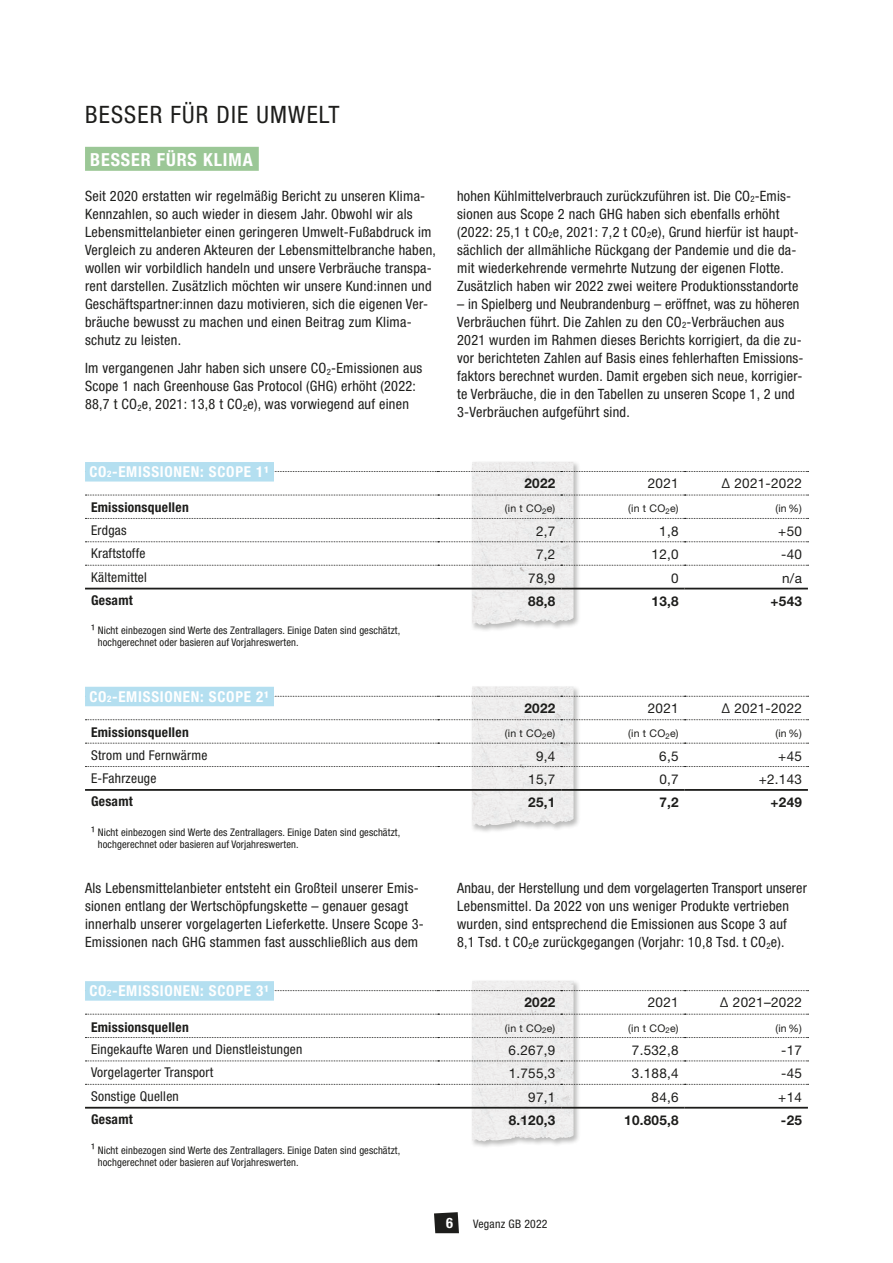
<style>
.page{position:relative;width:893px;height:1263px;background:#fff}
.page>*{position:absolute;margin:0;border:0;box-sizing:border-box;transform-origin:0 0}
.t1{font:condensed 24px "Helvetica Neue LT Std";letter-spacing:.05em;color:#1d1d1b}
.t2{font:700 condensed 18px "Helvetica Neue LT Std";letter-spacing:.05em;color:#fff}
.t3{font:700 condensed 15px "Helvetica Neue LT Std";letter-spacing:.05em;color:#fff}
.t4{font:700 condensed 14.4px "Helvetica Neue LT Std";color:#fff}
.t5{font:condensed 14.25px/18px "Helvetica Neue LT Std";letter-spacing:.02em;color:#1d1d1b}
.t6{font:13.5px "Helvetica Neue LT Std";letter-spacing:.02em;color:#1d1d1b}
.t7{font:condensed 13.5px "Helvetica Neue LT Std";letter-spacing:.02em;color:#1d1d1b}
.t8{font:700 condensed 13.5px "Helvetica Neue LT Std";letter-spacing:.02em;color:#1d1d1b}
.t9{font:700 13.5px "Helvetica Neue LT Std";letter-spacing:.02em;color:#1d1d1b}
.t10{font:condensed 11.7px "Helvetica Neue LT Std";letter-spacing:.02em;color:#1d1d1b}
.t11{font:condensed 10.5px/12px "Helvetica Neue LT Std";letter-spacing:.01em;color:#1d1d1b}
.t12{font:10.5px "Helvetica Neue LT Std";letter-spacing:.02em;color:#1d1d1b}
.s1{font-size:9px}
.s2{font-size:13.5px}
</style>
<div class="page">
<div style="left:85px;top:147px;width:174px;height:24px;background:#9bc796"></div>
<div style="left:470px;top:460px;width:111px;height:172px;background:#1d1d1b;opacity:.3"></div>
<img style="left:472px;top:462px;width:101px;height:164px">
<svg style="left:85px;top:495px;width:723px;height:1px"></svg>
<svg style="left:85px;top:518px;width:723px;height:1px"></svg>
<svg style="left:85px;top:541px;width:723px;height:1px"></svg>
<svg style="left:85px;top:565px;width:723px;height:1px"></svg>
<hr style="left:85px;top:588px;width:353px;height:1px;background:#1d1d1b">
<hr style="left:438px;top:588px;width:123px;height:1px;background:#1d1d1b">
<hr style="left:561px;top:588px;width:124px;height:1px;background:#1d1d1b">
<hr style="left:685px;top:588px;width:123px;height:1px;background:#1d1d1b">
<svg style="left:274px;top:471px;width:534px;height:1px"></svg>
<div style="left:85px;top:462px;width:189px;height:19px;background:#b4dff0"></div>
<div style="left:470px;top:685px;width:111px;height:149px;background:#1d1d1b;opacity:.3"></div>
<img style="left:472px;top:686px;width:101px;height:141px">
<svg style="left:85px;top:719px;width:723px;height:1px"></svg>
<svg style="left:85px;top:743px;width:723px;height:1px"></svg>
<svg style="left:85px;top:766px;width:723px;height:1px"></svg>
<hr style="left:85px;top:789px;width:353px;height:2px;background:#1d1d1b">
<hr style="left:438px;top:789px;width:123px;height:2px;background:#1d1d1b">
<hr style="left:561px;top:789px;width:124px;height:2px;background:#1d1d1b">
<hr style="left:685px;top:789px;width:123px;height:2px;background:#1d1d1b">
<svg style="left:274px;top:696px;width:534px;height:1px"></svg>
<div style="left:85px;top:687px;width:189px;height:19px;background:#b4dff0"></div>
<div style="left:470px;top:979px;width:111px;height:170px;background:#1d1d1b;opacity:.3"></div>
<img style="left:472px;top:981px;width:101px;height:161px">
<svg style="left:85px;top:1014px;width:723px;height:1px"></svg>
<svg style="left:85px;top:1037px;width:723px;height:1px"></svg>
<svg style="left:85px;top:1060px;width:723px;height:1px"></svg>
<svg style="left:85px;top:1084px;width:723px;height:1px"></svg>
<hr style="left:85px;top:1107px;width:353px;height:1px;background:#1d1d1b">
<hr style="left:438px;top:1107px;width:123px;height:1px;background:#1d1d1b">
<hr style="left:561px;top:1107px;width:124px;height:1px;background:#1d1d1b">
<hr style="left:685px;top:1107px;width:123px;height:1px;background:#1d1d1b">
<svg style="left:274px;top:990px;width:534px;height:1px"></svg>
<div style="left:85px;top:981px;width:189px;height:20px;background:#b4dff0"></div>
<svg style="left:434px;top:1212px;width:25px;height:21px"></svg>
<h1 class="t1" style="left:85px;top:101px;width:256px">BESSER FÜR DIE UMWELT</h1>
<p class="t2" style="left:90px;top:148px;width:164px">BESSER FÜRS KLIMA</p>
<p class="t5" style="left:85px;top:187px;width:352px">Seit 2020 erstatten wir regelmäßig Bericht zu unseren Klima-Kennzahlen, so auch wieder in diesem Jahr. Obwohl wir als Lebensmittelanbieter einen geringeren Umwelt-Fußabdruck im Vergleich zu anderen Akteuren der Lebensmittelbranche haben, wollen wir vorbildlich handeln und unsere Verbräuche transpa&shy;rent darstellen. Zusätzlich möchten wir unsere Kund:innen und Geschäftspartner:innen dazu motivieren, sich die eigenen Ver&shy;bräuche bewusst zu machen und einen Beitrag zum Klima&shy;schutz zu leisten.</p>
<p class="t5" style="left:85px;top:359px;width:339px">Im vergangenen Jahr haben sich unsere CO<sub>2</sub>-Emissionen aus<br>Scope 1 nach Greenhouse Gas Protocol (GHG) erhöht (2022:<br>88,7 t CO<sub>2</sub>e, 2021: 13,8 t CO<sub>2</sub>e), was vorwiegend auf einen</p>
<p class="t3" style="left:89px;top:463px;width:181px">CO<span class="s1">2</span>-EMISSIONEN: SCOPE 1¹</p>
<p class="t5" style="left:457px;top:187px;width:343px">hohen Kühlmittelverbrauch zurückzuführen ist. Die CO<sub>2</sub>-Emis&shy;sionen aus Scope 2 nach GHG haben sich ebenfalls erhöht (2022: 25,1 t CO<sub>2</sub>e, 2021: 7,2 t CO<sub>2</sub>e), Grund hierfür ist haupt&shy;sächlich der allmähliche Rückgang der Pandemie und die da&shy;mit wiederkehrende vermehrte Nutzung der eigenen Flotte.<br>Zusätzlich haben wir 2022 zwei weitere Produktionsstandorte</p>
<p class="t5" style="left:457px;top:295px;width:348px">– in Spielberg und Neubrandenburg – eröffnet, was zu höheren Verbräuchen führt. Die Zahlen zu den CO<sub>2</sub>-Verbräuchen aus 2021 wurden im Rahmen dieses Berichts korrigiert, da die zu&shy;vor berichteten Zahlen auf Basis eines fehlerhaften Emissions&shy;faktors berechnet wurden. Damit ergeben sich neue, korrigier&shy;te Verbräuche, die in den Tabellen zu unseren Scope 1, 2 und 3-Verbräuchen aufgeführt sind.</p>
<p class="t9" style="left:524px;top:475px;width:32px">2022</p>
<p class="t6" style="left:648px;top:475px;width:32px">2021</p>
<p class="t6" style="left:721px;top:475px;width:82px">Δ 2021-2022</p>
<p class="t8" style="left:91px;top:499px;width:99px">Emissionsquellen</p>
<p class="t12" style="left:505px;top:502px;width:52px">(in t CO<sub>2</sub>e)</p>
<p class="t12" style="left:628px;top:502px;width:52px">(in t CO<sub>2</sub>e)</p>
<p class="t12" style="left:775px;top:502px;width:28px">(in%)</p>
<p class="t7" style="left:91px;top:522px;width:37px">Erdgas</p>
<p class="t6" style="left:536px;top:523px;width:21px">2,7</p>
<p class="t6" style="left:659px;top:523px;width:21px">1,8</p>
<p class="t6" style="left:778px;top:523px;width:25px">+50</p>
<p class="t7" style="left:91px;top:546px;width:56px">Kraftstoffe</p>
<p class="t6" style="left:536px;top:546px;width:21px">7,2</p>
<p class="t6" style="left:652px;top:546px;width:29px">12,0</p>
<p class="t6" style="left:781px;top:546px;width:22px">-40</p>
<p class="t7" style="left:91px;top:569px;width:57px">Kältemittel</p>
<p class="t6" style="left:528px;top:570px;width:29px">78,9</p>
<p class="t6" style="left:671px;top:570px;width:9px">0</p>
<p class="t6" style="left:782px;top:570px;width:21px">n/a</p>
<p class="t8" style="left:91px;top:592px;width:43px">Gesamt</p>
<p class="t9" style="left:528px;top:593px;width:29px">88,8</p>
<p class="t9" style="left:652px;top:593px;width:29px">13,8</p>
<p class="t9" style="left:770px;top:593px;width:33px">+543</p>
<p class="t11" style="left:98px;top:625px;width:304px;text-indent:-7px"><span class="s2">¹</span> Nicht einbezogen sind Werte des Zentrallagers. Einige Daten sind geschätzt, hochgerechnet oder basieren auf Vorjahreswerten.</p>
<p class="t3" style="left:89px;top:687px;width:181px">CO<span class="s1">2</span>-EMISSIONEN: SCOPE 2¹</p>
<p class="t9" style="left:524px;top:699px;width:32px">2022</p>
<p class="t6" style="left:648px;top:700px;width:32px">2021</p>
<p class="t6" style="left:721px;top:700px;width:82px">Δ 2021-2022</p>
<p class="t8" style="left:91px;top:724px;width:99px">Emissionsquellen</p>
<p class="t12" style="left:505px;top:727px;width:52px">(in t CO<sub>2</sub>e)</p>
<p class="t12" style="left:628px;top:727px;width:52px">(in t CO<sub>2</sub>e)</p>
<p class="t12" style="left:775px;top:727px;width:28px">(in%)</p>
<p class="t7" style="left:91px;top:747px;width:118px">Strom und Fernwärme</p>
<p class="t6" style="left:536px;top:748px;width:21px">9,4</p>
<p class="t6" style="left:659px;top:748px;width:21px">6,5</p>
<p class="t6" style="left:778px;top:748px;width:25px">+45</p>
<p class="t7" style="left:91px;top:770px;width:67px">E-Fahrzeuge</p>
<p class="t6" style="left:528px;top:771px;width:29px">15,7</p>
<p class="t6" style="left:659px;top:771px;width:21px">0,7</p>
<p class="t6" style="left:759px;top:771px;width:45px">+2.143</p>
<p class="t8" style="left:91px;top:793px;width:43px">Gesamt</p>
<p class="t9" style="left:528px;top:794px;width:29px">25,1</p>
<p class="t9" style="left:659px;top:794px;width:21px">7,2</p>
<p class="t9" style="left:770px;top:794px;width:33px">+249</p>
<p class="t11" style="left:98px;top:826px;width:304px;text-indent:-7px"><span class="s2">¹</span> Nicht einbezogen sind Werte des Zentrallagers. Einige Daten sind geschätzt, hochgerechnet oder basieren auf Vorjahreswerten.</p>
<p class="t5" style="left:85px;top:879px;width:340px">Als Lebensmittelanbieter entsteht ein Großteil unserer Emis&shy;sionen entlang der Wertschöpfungskette – genauer gesagt innerhalb unserer vorgelagerten Lieferkette. Unsere Scope 3- Emissionen nach GHG stammen fast ausschließlich aus dem</p>
<p class="t5" style="left:457px;top:879px;width:351px">Anbau, der Herstellung und dem vorgelagerten Transport unserer Lebensmittel. Da 2022 von uns weniger Produkte vertrieben wurden, sind entsprechend die Emissionen aus Scope 3 auf 8,1 Tsd. t CO<sub>2</sub>e zurückgegangen (Vorjahr: 10,8 Tsd. t CO<sub>2</sub>e).</p>
<p class="t3" style="left:89px;top:982px;width:181px">CO<span class="s1">2</span>-EMISSIONEN: SCOPE 3¹</p>
<p class="t9" style="left:524px;top:994px;width:32px">2022</p>
<p class="t6" style="left:648px;top:994px;width:32px">2021</p>
<p class="t6" style="left:720px;top:994px;width:83px">Δ 2021–2022</p>
<p class="t8" style="left:91px;top:1018px;width:99px">Emissionsquellen</p>
<p class="t12" style="left:505px;top:1021px;width:52px">(in t CO<sub>2</sub>e)</p>
<p class="t12" style="left:628px;top:1021px;width:52px">(in t CO<sub>2</sub>e)</p>
<p class="t12" style="left:775px;top:1021px;width:28px">(in%)</p>
<p class="t7" style="left:91px;top:1041px;width:213px">Eingekaufte Waren und Dienstleistungen</p>
<p class="t6" style="left:509px;top:1042px;width:48px">6.267,9</p>
<p class="t6" style="left:632px;top:1042px;width:48px">7.532,8</p>
<p class="t6" style="left:781px;top:1042px;width:22px">-17</p>
<p class="t7" style="left:91px;top:1065px;width:124px">Vorgelagerter Transport</p>
<p class="t6" style="left:509px;top:1065px;width:48px">1.755,3</p>
<p class="t6" style="left:632px;top:1065px;width:48px">3.188,4</p>
<p class="t6" style="left:781px;top:1065px;width:22px">-45</p>
<p class="t7" style="left:91px;top:1088px;width:89px">Sonstige Quellen</p>
<p class="t6" style="left:528px;top:1089px;width:29px">97,1</p>
<p class="t6" style="left:652px;top:1089px;width:29px">84,6</p>
<p class="t6" style="left:778px;top:1089px;width:25px">+14</p>
<p class="t8" style="left:91px;top:1111px;width:43px">Gesamt</p>
<p class="t9" style="left:509px;top:1112px;width:48px">8.120,3</p>
<p class="t9" style="left:624px;top:1112px;width:56px">10.805,8</p>
<p class="t9" style="left:781px;top:1112px;width:23px">-25</p>
<p class="t11" style="left:98px;top:1144px;width:304px;text-indent:-7px"><span class="s2">¹</span> Nicht einbezogen sind Werte des Zentrallagers. Einige Daten sind geschätzt, hochgerechnet oder basieren auf Vorjahreswerten.</p>
<p class="t4" style="left:446px;top:1214px;width:8px">6</p>
<p class="t10" style="left:473px;top:1217px;width:76px">Veganz GB 2022</p>
</div>
